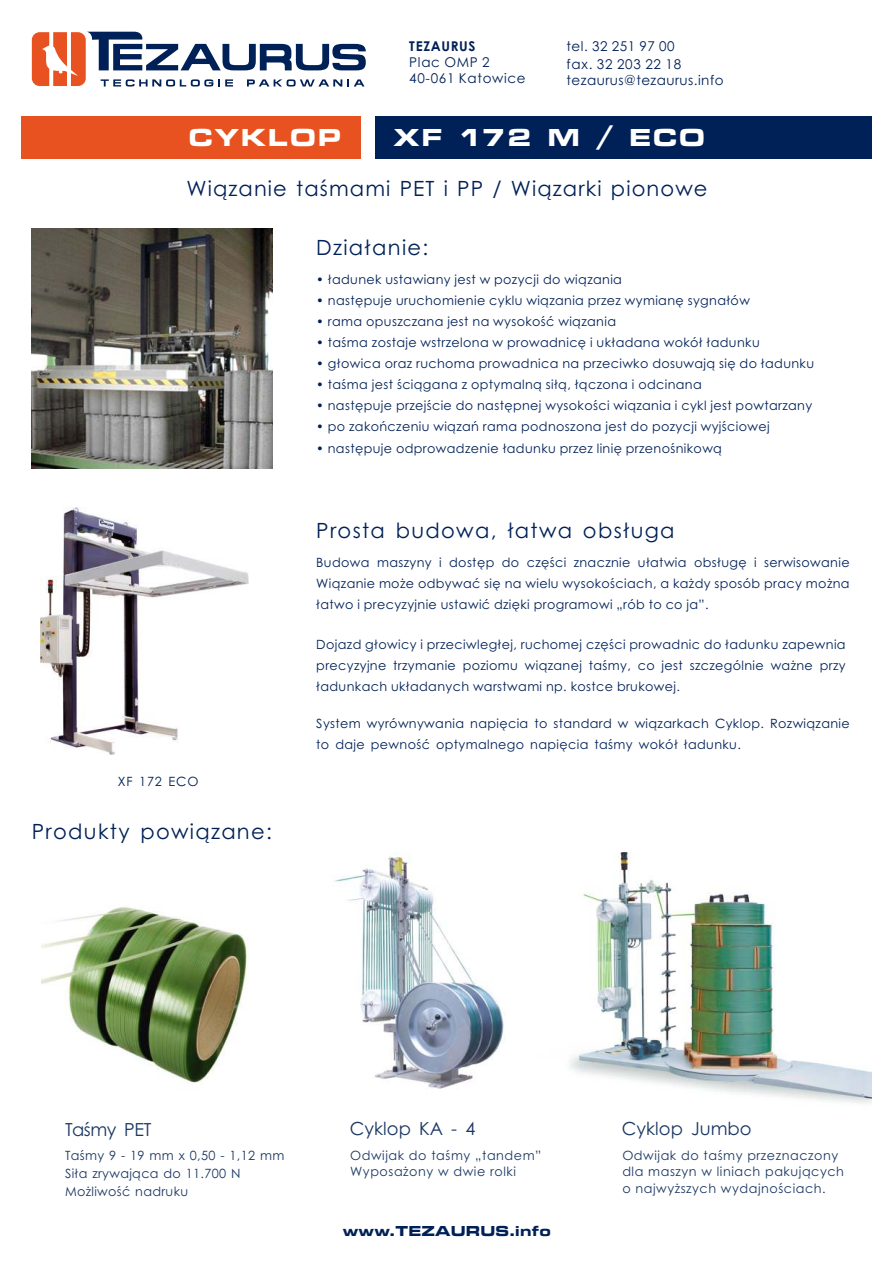
<style>
.page{position:relative;width:893px;height:1263px;background:#fff}
.page>*{position:absolute;margin:0;border:0;box-sizing:border-box;transform-origin:0 0}
.t1{font:700 expanded 25.5px "Microgramma DOT";letter-spacing:.115em;color:#fff}
.t2{font:21px "Century Gothic";letter-spacing:.06em;color:#002157}
.t3{font:18px "Century Gothic";color:#1c3863}
.t4{font:18px "Century Gothic";letter-spacing:-.02em;color:#1c3863}
.t5{font:700 expanded 15px "Microgramma DOT";letter-spacing:.06em;color:#002157}
.t6{font:13.5px/16px "Century Gothic";letter-spacing:.035em;color:#002157}
.t7{font:700 13.5px "Century Gothic";letter-spacing:.05em;color:#002157}
.t8{font:12.75px/21px "Century Gothic";letter-spacing:.03em;color:#002157;text-align:justify}
.t9{font:12.75px/16.6px "Century Gothic";letter-spacing:.045em;color:#1c3863}
.t10{font:12.75px/18px "Century Gothic";letter-spacing:.025em;color:#1c3863}
</style>
<div class="page">
<div style="left:375px;top:116px;width:497px;height:42px;background:#002157"></div>
<div style="left:21px;top:116px;width:340px;height:42px;background:#e85221"></div>
<div style="left:28px;top:29px;width:61px;height:60px;background:linear-gradient(to right,#fff,#fff);border:1px solid #fff;border-radius:9px"></div>
<svg style="left:32px;top:32px;width:334px;height:55px"></svg>
<img style="left:32px;top:228px;width:240px;height:241px">
<img style="left:569px;top:852px;width:302px;height:252px">
<img style="left:334px;top:853px;width:171px;height:236px">
<img style="left:41px;top:907px;width:207px;height:176px">
<img style="left:41px;top:507px;width:208px;height:248px">
<p class="t7" style="left:409px;top:41px;width:68px">TEZAURUS</p>
<p class="t6" style="left:409px;top:55px;width:118px">Plac OMP 2<br>40-061 Katowice</p>
<p class="t6" style="left:567px;top:39px;width:116px;line-height:17.5px">tel. 32 251 97 00 fax. 32 203 22 18</p>
<p class="t6" style="left:567px;top:73px;width:158px">tezaurus@tezaurus.info</p>
<h1 class="t1" style="left:189px;top:129px;width:153px">CYKLOP</h1>
<h1 class="t1" style="left:394px;top:129px;width:312px">XF 172 M / ECO</h1>
<h2 class="t2" style="left:186px;top:181px;width:523px">Wiązanie taśmami PET i PP / Wiązarki pionowe</h2>
<h2 class="t2" style="left:316px;top:239px;width:114px">Działanie:</h2>
<p class="t8" style="left:316px;top:270px;width:307px">• ładunek ustawiany jest w pozycji do wiązania</p>
<p class="t8" style="left:316px;top:291px;width:435px">• następuje uruchomienie cyklu wiązania przez wymianę sygnałów</p>
<p class="t8" style="left:316px;top:312px;width:301px">• rama opuszczana jest na wysokość wiązania</p>
<p class="t8" style="left:316px;top:333px;width:445px">• taśma zostaje wstrzelona w prowadnicę i układana wokół ładunku</p>
<p class="t8" style="left:316px;top:354px;width:499px">• głowica oraz ruchoma prowadnica na przeciwko dosuwają się do ładunku</p>
<p class="t8" style="left:316px;top:375px;width:387px">• taśma jest ściągana z optymalną siłą, łączona i odcinana</p>
<p class="t8" style="left:316px;top:396px;width:497px">• następuje przejście do następnej wysokości wiązania i cykl jest powtarzany</p>
<p class="t8" style="left:316px;top:417px;width:455px">• po zakończeniu wiązań rama podnoszona jest do pozycji wyjściowej</p>
<p class="t8" style="left:316px;top:438px;width:407px">• następuje odprowadzenie ładunku przez linię przenośnikową</p>
<h2 class="t2" style="left:316px;top:522px;width:360px">Prosta budowa, łatwa obsługa</h2>
<p class="t8" style="left:316px;top:553px;width:535px">Budowa maszyny i dostęp do części znacznie ułatwia obsługę i serwisowanie Wiązanie może odbywać się na wielu wysokościach, a każdy sposób pracy można łatwo i precyzyjnie ustawić dzięki programowi „rób to co ja”.</p>
<p class="t8" style="left:316px;top:635px;width:531px">Dojazd głowicy i przeciwległej, ruchomej części prowadnic do ładunku zapewnia precyzyjne trzymanie poziomu wiązanej taśmy, co jest szczególnie ważne przy ładunkach układanych warstwami np. kostce brukowej.</p>
<p class="t8" style="left:118px;top:771px;width:82px">XF 172 ECO</p>
<h2 class="t2" style="left:32px;top:823px;width:242px">Produkty powiązane:</h2>
<p class="t8" style="left:316px;top:714px;width:535px">System wyrównywania napięcia to standard w wiązarkach Cyklop. Rozwiązanie to daje pewność optymalnego napięcia taśmy wokół ładunku.</p>
<h3 class="t4" style="left:65px;top:1122px;width:88px">Taśmy PET</h3>
<p class="t10" style="left:65px;top:1147px;width:221px">Taśmy 9 - 19 mm x 0,50 - 1,12 mm<br>Siła zrywająca do 11.700 N<br>Możliwość nadruku</p>
<h3 class="t3" style="left:350px;top:1121px;width:127px">Cyklop KA - 4</h3>
<h3 class="t3" style="left:622px;top:1121px;width:131px">Cyklop Jumbo</h3>
<p class="t9" style="left:350px;top:1148px;width:193px">Odwijak do taśmy „tandem”<br>Wyposażony w dwie rolki</p>
<p class="t9" style="left:622px;top:1148px;width:223px">Odwijak do taśmy przeznaczony dla maszyn w liniach pakujących o najwyższych wydajnościach.</p>
<p class="t5" style="left:343px;top:1226px;width:209px">www.TEZAURUS.info</p>
</div>
